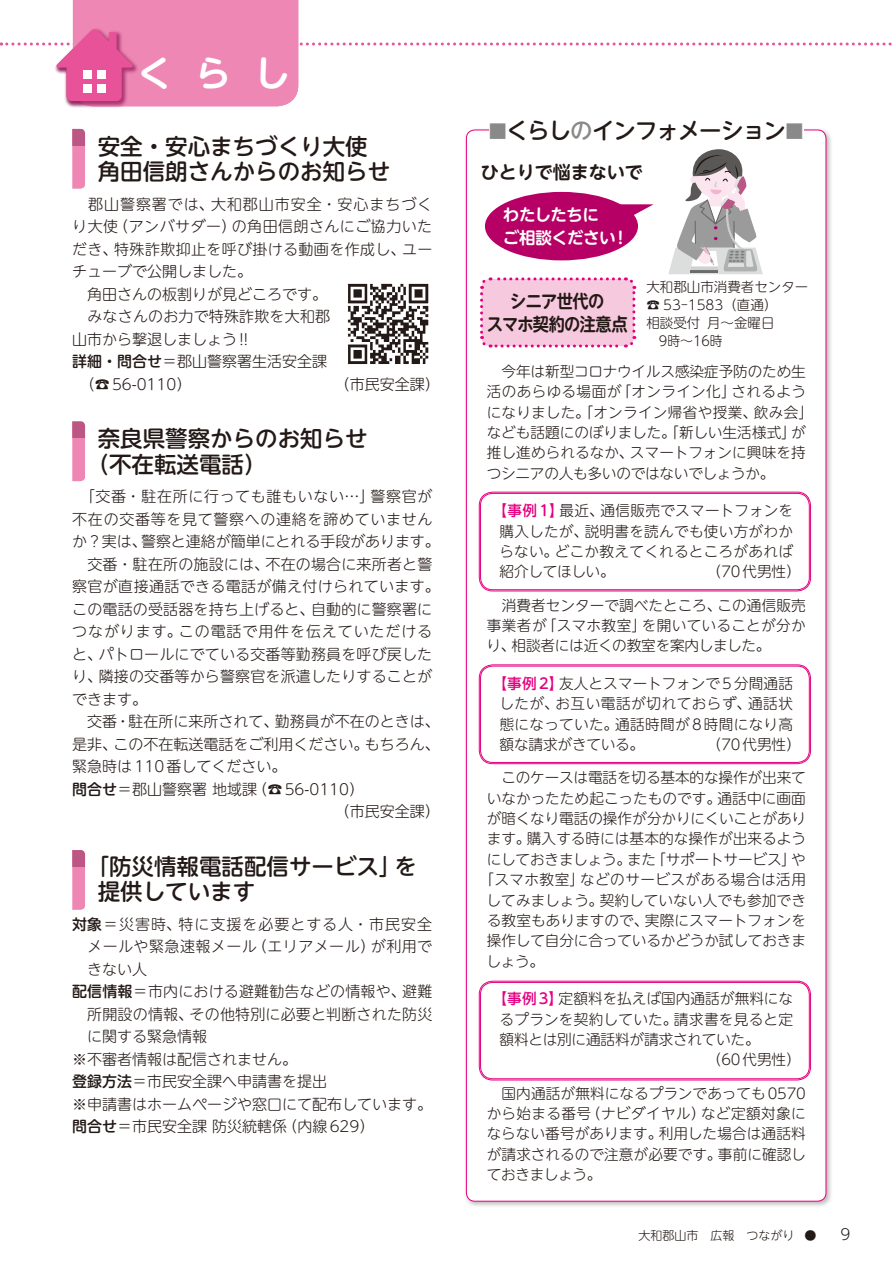
<style>
.page{position:relative;width:893px;height:1263px;background:#fff}
.page>*{position:absolute;margin:0;border:0;box-sizing:border-box;transform-origin:0 0}
.t1{font:700 36px "UD Shin M Go Pr 6 De";color:#fff}
.t2{font:500 22.5px/25.5px "UD Shin M Go Pr 6";color:#231916}
.t3{font:500 22.5px "UD Shin M Go Pr 6";letter-spacing:-.05em;color:#231916}
.t4{font:700 18px/22.5px "UD Shin M Go Pr 6 De";letter-spacing:-.025em;color:#231916;text-align:center;scale:.9 1}
.t5{font:700 18px "UD Shin M Go Pr 6 De";color:#231916}
.t6{font:700 16.5px/22.5px "UD Shin M Go Pr 6 De";letter-spacing:-.03em;color:#fff}
.t7{font:300 15px "UD Shin M Go Pr 6";letter-spacing:.01em;color:#231916}
.t8{font:300 15px "UD Shin M Go Pr 6";letter-spacing:.03em;color:#231916}
.t9{font:300 15px "UD Shin M Go Pr 6";letter-spacing:.06em;color:#231916}
.t10{font:300 15px "UD Shin M Go Pr 6";letter-spacing:.04em;color:#231916}
.t11{font:300 15px "UD Shin M Go Pr 6";letter-spacing:.045em;color:#231916}
.t12{font:300 15px "UD Shin M Go Pr 6";letter-spacing:.065em;color:#231916}
.t13{font:300 14.7px/20.4px "UD Shin M Go Pr 6";letter-spacing:.005em;color:#231916;text-align:justify}
.t14{font:300 14.7px "UD Shin M Go Pr 6";letter-spacing:.03em;color:#231916}
.t15{font:300 13.5px "UD Shin M Go Pr 6";color:#231916}
.t16{font:300 13.5px "UD Shin M Go Pr 6";color:#231916;scale:.95 1}
.t17{font:300 12px "UD Shin M Go Pr 6";color:#231916}
.s1{font-weight:500}
.s2{font-size:18px;color:#898989}
.s3{color:#898989}
.s4{font-weight:500;color:#e4007f}
</style>
<div class="page">
<div style="left:464px;top:127px;width:369px;height:1081px;background:#231916;opacity:.3"></div>
<div style="left:466px;top:130px;width:360px;height:1071px;background:#fff;border-radius:9px"></div>
<div style="left:489px;top:120px;width:314px;height:22px;background:#fff"></div>
<div style="left:485px;top:192px;width:153px;height:68px;background:#b60066;border-radius:50%"></div>
<svg style="left:620px;top:204px;width:34px;height:12px"></svg>
<svg style="left:668px;top:149px;width:95px;height:125px"></svg>
<svg style="left:72px;top:145px;width:13px;height:44px"></svg>
<div style="left:72px;top:129px;width:13px;height:16px;background:#bb5685"></div>
<svg style="left:72px;top:438px;width:13px;height:43px"></svg>
<div style="left:72px;top:421px;width:13px;height:17px;background:#bb5685"></div>
<svg style="left:72px;top:866px;width:13px;height:44px"></svg>
<div style="left:72px;top:850px;width:13px;height:16px;background:#bb5685"></div>
<div style="left:54px;top:27px;width:86px;height:81px;background:#7e0043;opacity:.6"></div>
<svg style="left:1px;top:0;width:891px;height:106px"></svg>
<div style="left:84px;top:84px;width:8px;height:8px;background:#fff"></div>
<div style="left:84px;top:70px;width:8px;height:9px;background:#fff"></div>
<div style="left:97px;top:84px;width:9px;height:8px;background:#fff"></div>
<div style="left:97px;top:70px;width:9px;height:9px;background:#fff"></div>
<div style="left:479px;top:492px;width:332px;height:99px;border:1px solid #e4007f;border-radius:13px"></div>
<div style="left:480px;top:493px;width:329px;height:97px;border:1px solid #e4007f;border-radius:12px"></div>
<div style="left:479px;top:665px;width:332px;height:99px;border:1px solid #e4007f;border-radius:13px"></div>
<div style="left:480px;top:666px;width:329px;height:96px;border:1px solid #e4007f;border-radius:12px"></div>
<div style="left:479px;top:981px;width:332px;height:99px;border:1px solid #e4007f;border-radius:13px"></div>
<div style="left:480px;top:982px;width:329px;height:97px;border:1px solid #e4007f;border-radius:12px"></div>
<svg style="left:480px;top:277px;width:157px;height:71px;background:#f6c3db"></svg>
<img style="left:347px;top:283px;width:82px;height:81px">
<h1 class="t1" style="left:137px;top:43px;width:155px">くらし</h1>
<h2 class="t2" style="left:98px;top:132px;width:294px">安全・安心まちづくり大使角田信朗さんからのお知らせ</h2>
<p class="t9" style="left:88px;top:192px;width:346px">郡山警察署では、大和郡山市安全・安心まちづく</p>
<p class="t8" style="left:72px;top:214px;width:361px">り大使（アンバサダー）の角田信朗さんにご協力いた</p>
<p class="t7" style="left:72px;top:237px;width:362px">だき、特殊詐欺抑止を呼び掛ける動画を作成し、ユー</p>
<p class="t7" style="left:72px;top:259px;width:181px">チューブで公開しました。</p>
<p class="t7" style="left:87px;top:282px;width:241px">角田さんの板割りが見どころです。</p>
<p class="t7" style="left:87px;top:304px;width:244px">みなさんのお力で特殊詐欺を大和郡</p>
<p class="t7" style="left:72px;top:327px;width:177px">山市から撃退しましょう!!</p>
<p class="t7" style="left:72px;top:349px;width:256px"><span class="s1">詳細・問合せ</span>＝郡山警察署生活安全課</p>
<p class="t7" style="left:80px;top:372px;width:113px">（☎56-0110）</p>
<p class="t7" style="left:335px;top:372px;width:106px">（市民安全課）</p>
<h2 class="t2" style="left:87px;top:425px;width:283px;text-indent:11px">奈良県警察からのお知らせ（不在転送電話）</h2>
<p class="t10" style="left:80px;top:484px;width:354px">「交番・駐在所に行っても誰もいない…」警察官が</p>
<p class="t11" style="left:72px;top:507px;width:362px">不在の交番等を見て警察への連絡を諦めていません</p>
<p class="t7" style="left:72px;top:529px;width:369px">か？実は、警察と連絡が簡単にとれる手段があります。</p>
<p class="t7" style="left:72px;top:552px;width:362px">　交番・駐在所の施設には、不在の場合に来所者と警</p>
<p class="t7" style="left:72px;top:574px;width:369px">察官が直接通話できる電話が備え付けられています。</p>
<p class="t7" style="left:72px;top:597px;width:361px">この電話の受話器を持ち上げると、自動的に警察署に</p>
<p class="t9" style="left:72px;top:619px;width:361px">つながります。この電話で用件を伝えていただける</p>
<p class="t7" style="left:72px;top:642px;width:361px">と、パトロールにでている交番等勤務員を呼び戻した</p>
<p class="t7" style="left:72px;top:664px;width:361px">り、隣接の交番等から警察官を派遣したりすることが</p>
<p class="t7" style="left:72px;top:687px;width:76px">できます。</p>
<p class="t7" style="left:72px;top:709px;width:369px">　交番・駐在所に来所されて、勤務員が不在のときは、</p>
<p class="t7" style="left:72px;top:732px;width:369px">是非、この不在転送電話をご利用ください。もちろん、</p>
<p class="t7" style="left:72px;top:754px;width:216px">緊急時は110番してください。</p>
<p class="t7" style="left:72px;top:777px;width:293px"><span class="s1">問合せ</span>＝郡山警察署地域課（☎56-0110）</p>
<p class="t7" style="left:335px;top:799px;width:106px">（市民安全課）</p>
<h2 class="t2" style="left:98px;top:852px;width:321px;text-indent:-11px">「防災情報電話配信サービス」を提供しています</h2>
<p class="t12" style="left:72px;top:912px;width:361px"><span class="s1">対象</span>＝災害時、特に支援を必要とする人・市民安全</p>
<p class="t8" style="left:87px;top:934px;width:346px">メールや緊急速報メール（エリアメール）が利用で</p>
<p class="t7" style="left:87px;top:957px;width:61px">きない人</p>
<p class="t7" style="left:72px;top:979px;width:362px"><span class="s1">配信情報</span>＝市内における避難勧告などの情報や、避難</p>
<p class="t7" style="left:87px;top:1002px;width:347px">所開設の情報、その他特別に必要と判断された防災</p>
<p class="t7" style="left:87px;top:1024px;width:121px">に関する緊急情報</p>
<p class="t7" style="left:72px;top:1047px;width:226px">※不審者情報は配信されません。</p>
<p class="t7" style="left:72px;top:1069px;width:256px"><span class="s1">登録方法</span>＝市民安全課へ申請書を提出</p>
<p class="t7" style="left:72px;top:1092px;width:361px">※申請書はホームページや窓口にて配布しています。</p>
<p class="t7" style="left:72px;top:1114px;width:304px"><span class="s1">問合せ</span>＝市民安全課防災統轄係（内線629）</p>
<h2 class="t3" style="left:489px;top:112px;width:316px"><span class="s2">■</span>くらし<span class="s3">の</span>インフォメーション<span class="s2">■</span></h2>
<p class="t5" style="left:481px;top:157px;width:163px">ひとりで悩まないで</p>
<p class="t6" style="left:503px;top:203px;width:122px">わたしたちに<br>ご相談ください!</p>
<p class="t15" style="left:646px;top:276px;width:163px">大和郡山市消費者センター</p>
<p class="t15" style="left:646px;top:294px;width:133px">☎ 53-1583（直通）</p>
<p class="t15" style="left:646px;top:312px;width:130px">相談受付 月〜金曜日</p>
<p class="t16" style="left:659px;top:330px;width:69px">9時〜16時</p>
<p class="t4" style="left:487px;top:289px;width:158px">シニア世代の<br>スマホ契約の注意点</p>
<p class="t13" style="left:487px;top:360px;width:328px;text-align:left">　今年は新型コロナウイルス感染症予防のため生活のあらゆる場面が「オンライン化」されるようになりました。「オンライン帰省や授業、飲み会」なども話題にのぼりました。「新しい生活様式」が推し進められるなか、スマートフォンに興味を持つシニアの人も多いのではないでしょうか。</p>
<p class="t13" style="left:499px;top:500px;width:295px;text-indent:-7px"><span class="s4">【事例1】</span>最近、通信販売でスマートフォンを購入したが、説明書を読んでも使い方がわからない。どこか教えてくれるところがあれば紹介してほしい。</p>
<p class="t13" style="left:707px;top:561px;width:95px">（70代男性）</p>
<p class="t13" style="left:487px;top:594px;width:321px">　消費者センターで調べたところ、この通信販売事業者が「スマホ教室」を開いていることが分かり、相談者には近くの教室を案内しました。</p>
<p class="t13" style="left:499px;top:672px;width:295px;text-indent:-7px"><span class="s4">【事例2】</span>友人とスマートフォンで5分間通話したが、お互い電話が切れておらず、通話状態になっていた。通話時間が8時間になり高額な請求がきている。</p>
<p class="t13" style="left:707px;top:733px;width:95px">（70代男性）</p>
<p class="t13" style="left:487px;top:767px;width:321px">　このケースは電話を切る基本的な操作が出来て</p>
<p class="t13" style="left:487px;top:787px;width:321px">いなかったため起こったものです。通話中に画面</p>
<p class="t13" style="left:487px;top:807px;width:321px">が暗くなり電話の操作が分かりにくいことがあり</p>
<p class="t13" style="left:487px;top:828px;width:321px">ます。購入する時には基本的な操作が出来るよう</p>
<p class="t13" style="left:487px;top:848px;width:321px">にしておきましょう。また「サポートサービス」や</p>
<p class="t14" style="left:479px;top:868px;width:328px">「スマホ教室」などのサービスがある場合は活用</p>
<p class="t13" style="left:487px;top:889px;width:321px">してみましょう。契約していない人でも参加でき</p>
<p class="t13" style="left:487px;top:909px;width:321px">る教室もありますので、実際にスマートフォンを</p>
<p class="t13" style="left:487px;top:930px;width:321px">操作して自分に合っているかどうか試しておきま</p>
<p class="t13" style="left:487px;top:950px;width:59px">しょう。</p>
<p class="t13" style="left:492px;top:988px;width:302px"><span class="s4">【事例3】</span>定額料を払えば国内通話が無料にな</p>
<p class="t13" style="left:499px;top:1008px;width:295px">るプランを契約していた。請求書を見ると定</p>
<p class="t13" style="left:500px;top:1028px;width:262px">額料とは別に通話料が請求されていた。</p>
<p class="t13" style="left:707px;top:1049px;width:95px">（60代男性）</p>
<p class="t13" style="left:487px;top:1082px;width:321px">　国内通話が無料になるプランであっても0570から始まる番号（ナビダイヤル）など定額対象にならない番号があります。利用した場合は通話料が請求されるので注意が必要です。事前に確認しておきましょう。</p>
<p class="t17" style="left:638px;top:1226px;width:179px">大和郡山市 広報　つながり ●</p>
<p class="t7" style="left:840px;top:1222px;width:11px">9</p>
</div>
